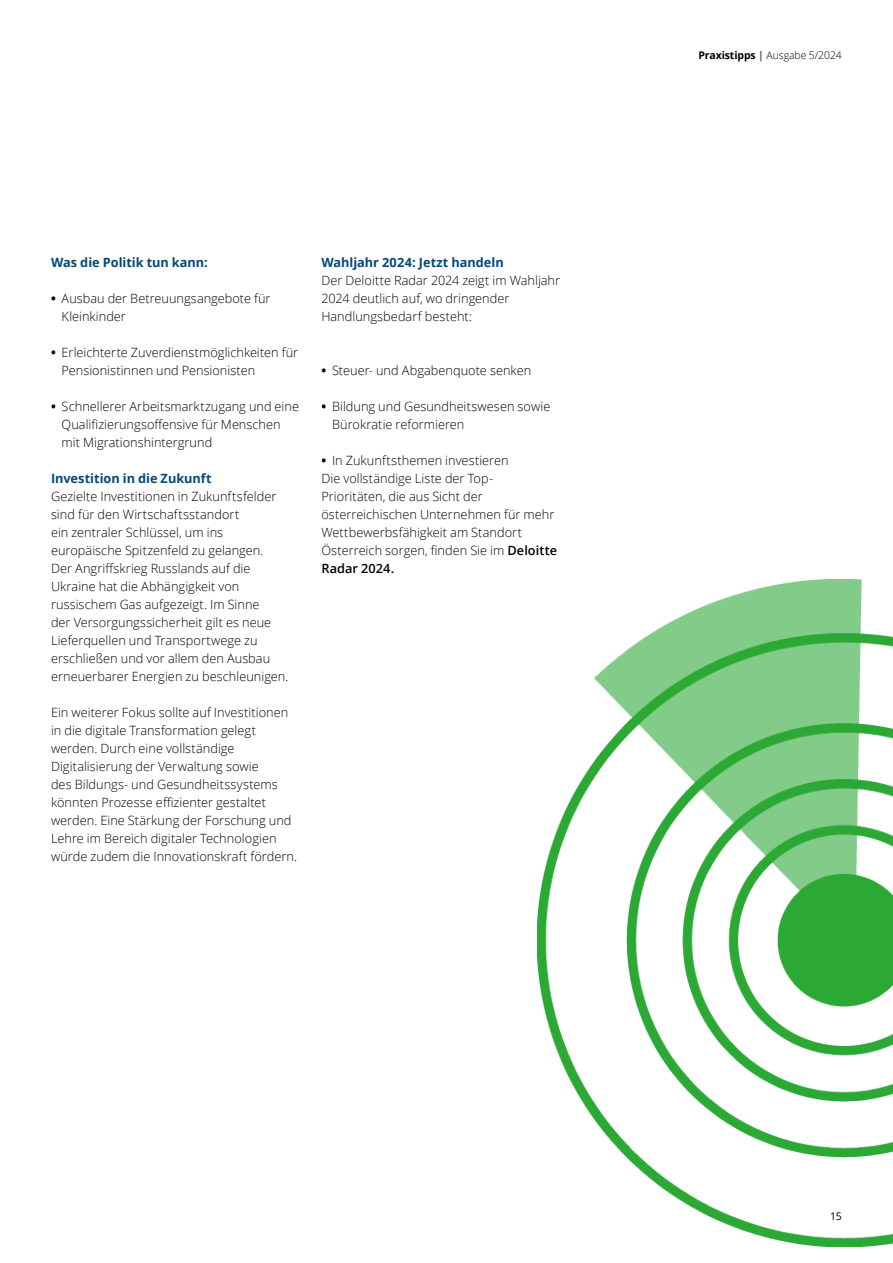
<style>
.page{position:relative;width:893px;height:1263px;background:#fff}
.page>*{position:absolute;margin:0;border:0;box-sizing:border-box;transform-origin:0 0}
.t1{font:300 12.75px/18px "Open Sans";color:#000}
.t2{font:700 12.75px "Open Sans";color:#00497c}
.t3{font:300 10.5px "Open Sans";letter-spacing:-.01em;color:#000}
.t4{font:10.5px "Open Sans";color:#000}
.s1{font-weight:700}
.s2{font-weight:600}
.s3{font-weight:400}
</style>
<div class="page">
<img style="left:537px;top:579px;width:356px;height:667px">
<p class="t2" style="left:51px;top:253px;width:158px">Was die Politik tun kann:</p>
<p class="t1" style="left:62px;top:289px;width:210px;text-indent:-11px"><span class="s1">•</span> Ausbau der Betreuungsangebote für<br>Kleinkinder</p>
<p class="t1" style="left:62px;top:343px;width:238px;text-indent:-11px"><span class="s1">•</span> Erleichterte Zuverdienstmöglichkeiten für<br>Pensionistinnen und Pensionisten</p>
<p class="t1" style="left:62px;top:397px;width:239px;text-indent:-11px"><span class="s1">•</span> Schnellerer Arbeitsmarktzugang und eine<br>Qualifizierungsoffensive für Menschen mit Migrationshintergrund</p>
<p class="t2" style="left:51px;top:469px;width:162px">Investition in die Zukunft</p>
<p class="t1" style="left:51px;top:487px;width:239px">Gezielte Investitionen in Zukunftsfelder sind für den Wirtschaftsstandort<br>ein zentraler Schlüssel, um ins europäische Spitzenfeld zu gelangen.<br>Der Angriffskrieg Russlands auf die Ukraine hat die Abhängigkeit von russischem Gas aufgezeigt. Im Sinne<br>der Versorgungssicherheit gilt es neue Lieferquellen und Transportwege zu erschließen und vor allem den Ausbau erneuerbarer Energien zu beschleunigen.</p>
<p class="t1" style="left:51px;top:703px;width:248px">Ein weiterer Fokus sollte auf Investitionen in die digitale Transformation gelegt werden. Durch eine vollständige Digitalisierung der Verwaltung sowie<br>des Bildungs- und Gesundheitssystems könnten Prozesse effizienter gestaltet werden. Eine Stärkung der Forschung und Lehre im Bereich digitaler Technologien würde zudem die Innovationskraft fördern.</p>
<p class="t2" style="left:321px;top:253px;width:184px">Wahljahr 2024: Jetzt handeln</p>
<p class="t1" style="left:321px;top:271px;width:240px">Der Deloitte Radar 2024 zeigt im Wahljahr<br>2024 deutlich auf, wo dringender<br>Handlungsbedarf besteht:</p>
<p class="t1" style="left:321px;top:361px;width:211px"><span class="s1">•</span> Steuer- und Abgabenquote senken</p>
<p class="t1" style="left:332px;top:397px;width:220px;text-indent:-11px"><span class="s1">•</span> Bildung und Gesundheitswesen sowie<br>Bürokratie reformieren</p>
<p class="t1" style="left:321px;top:451px;width:237px"><span class="s1">•</span> In Zukunftsthemen investieren<br>Die vollständige Liste der Top-<br>Prioritäten, die aus Sicht der österreichischen Unternehmen für mehr<br>Wettbewerbsfähigkeit am Standort<br>Österreich sorgen, finden Sie im <span class="s2">Deloitte<br>Radar 2024.</span></p>
<p class="t3" style="left:698px;top:48px;width:145px"><span class="s1">Praxistipps</span> <span class="s3">|</span> Ausgabe 5/2024</p>
<p class="t4" style="left:830px;top:1209px;width:13px">15</p>
</div>
